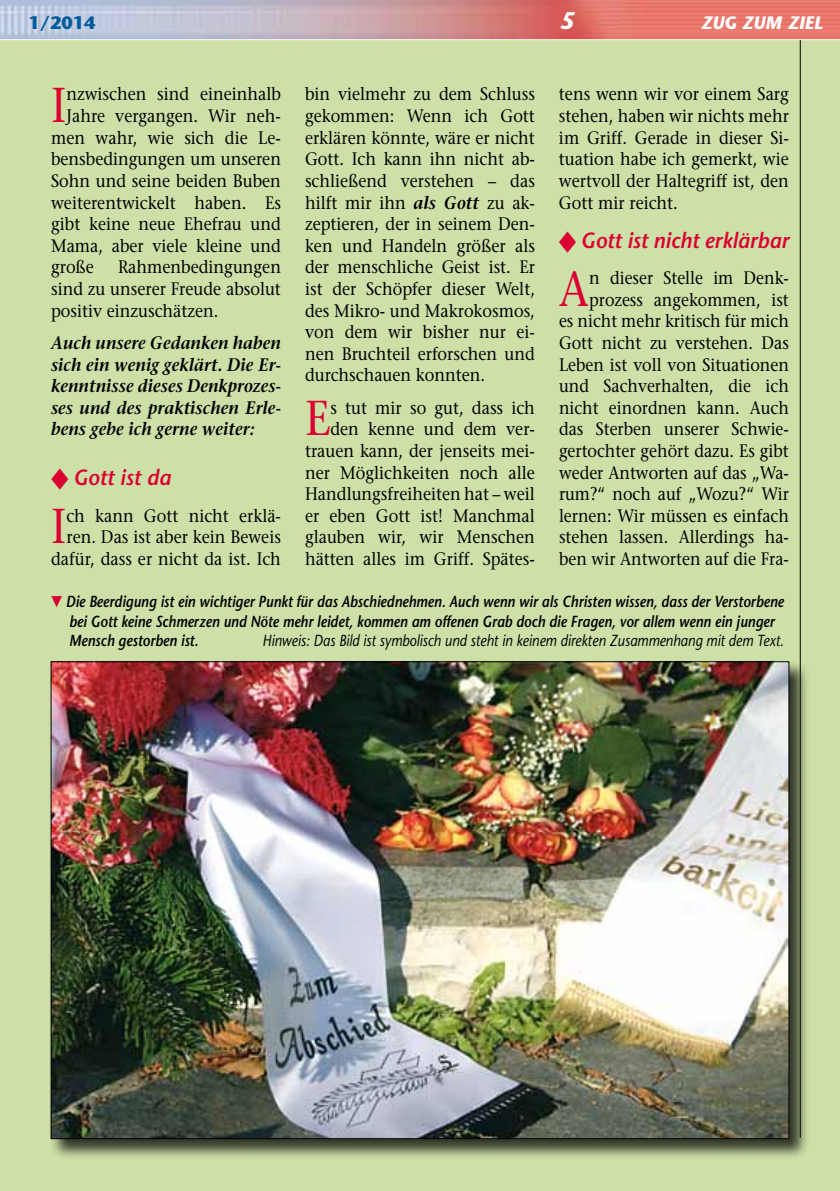
<style>
.page{position:relative;width:840px;height:1191px;background:#fff}
.page>*{position:absolute;margin:0;border:0;box-sizing:border-box;transform-origin:0 0}
.t1{font:48.8px "Stone Serif";color:#db0031;scale:.9 1}
.t2{font:italic 700 24px "Stone Sans";color:#fff}
.t3{font:italic 600 22px "Stone Sans";color:#db0031;scale:.95 1}
.t4{font:18px/21.6px "Stone Serif";color:#000;text-align:justify;scale:.9 1}
.t5{font:italic 600 18px/21.6px "Stone Serif";color:#000;text-align:justify;scale:.9 1}
.t6{font:italic 700 18px "Stone Sans";color:#fff}
.t7{font:700 18px "Stone Sans";color:#005b9a}
.t8{font:italic 600 16px/19.2px "Stone Sans";color:#000;scale:.85 1}
.t9{font:italic 16px "Stone Sans";color:#000;scale:.84 1}
.s1{font-weight:600;font-style:italic}
.s2{font-family:"European Pi Three";font-weight:400;font-style:normal}
.s3{font-family:"European Pi Three";font-weight:400;font-style:normal;color:#db0031}
</style>
<div class="page">
<div style="left:0;top:40px;width:839px;height:1151px;background:#cde0a8"></div>
<div style="left:49px;top:660px;width:760px;height:500px;background:#000;opacity:.75"></div>
<img style="left:53px;top:663px;width:734px;height:474px">
<img style="left:0;top:0;width:839px;height:39px">
<hr style="left:799px;top:40px;width:1px;height:1097px;background:#000">
<p class="t7" style="left:28px;top:11px;width:69px">1/2014</p>
<h2 class="t2" style="left:559px;top:6px;width:17px">5</h2>
<p class="t6" style="left:700px;top:11px;width:123px">ZUG ZUM ZIEL</p>
<h1 class="t1" style="left:51px;top:75px;width:19px">I</h1>
<p class="t4" style="left:66px;top:83px;width:240px">nzwischen sind eineinhalb</p>
<p class="t4" style="left:305px;top:83px;width:257px">bin vielmehr zu dem Schluss gekommen: Wenn ich Gott erklären könnte, wäre er nicht Gott. Ich kann ihn nicht ab&shy;schließend verstehen – das hilft mir ihn <span class="s1">als Gott</span> zu ak&shy;zeptieren, der in seinem Den&shy;ken und Handeln größer als der menschliche Geist ist. Er ist der Schöpfer dieser Welt, des Mikro- und Makrokosmos, von dem wir bisher nur ei&shy;nen Bruchteil erforschen und durchschauen konnten.</p>
<h1 class="t1" style="left:305px;top:388px;width:30px">E</h1>
<p class="t4" style="left:558px;top:83px;width:257px">tens wenn wir vor einem Sarg stehen, haben wir nichts mehr im Griff. Gerade in dieser Si&shy;tuation habe ich gemerkt, wie wertvoll der Haltegriff ist, den Gott mir reicht.</p>
<p class="t3" style="left:558px;top:226px;width:243px"><span class="s2">R</span> Gott ist nicht erklärbar</p>
<h1 class="t1" style="left:558px;top:259px;width:35px">A</h1>
<p class="t4" style="left:66px;top:105px;width:240px">Jahre vergangen. Wir neh-</p>
<p class="t4" style="left:51px;top:126px;width:257px">men wahr, wie sich die Le-</p>
<p class="t4" style="left:51px;top:148px;width:257px">bensbedingungen um unseren</p>
<p class="t4" style="left:51px;top:170px;width:257px">Sohn und seine beiden Buben</p>
<p class="t4" style="left:51px;top:191px;width:257px">weiterentwickelt haben. Es</p>
<p class="t4" style="left:51px;top:213px;width:257px">gibt keine neue Ehefrau und</p>
<p class="t4" style="left:51px;top:234px;width:257px">Mama, aber viele kleine und</p>
<p class="t4" style="left:51px;top:256px;width:49px">große</p>
<p class="t4" style="left:51px;top:256px;width:257px;text-indent:67px">Rahmenbedingungen sind zu unserer Freude absolut positiv einzuschätzen.</p>
<p class="t5" style="left:51px;top:332px;width:257px">Auch unsere Gedanken haben sich ein wenig geklärt. Die Er&shy;kenntnisse dieses Denkprozes&shy;ses und des praktischen Erle&shy;bens gebe ich gerne weiter:</p>
<p class="t3" style="left:51px;top:464px;width:127px"><span class="s2">R</span> Gott ist da</p>
<h1 class="t1" style="left:51px;top:496px;width:19px">I</h1>
<p class="t4" style="left:558px;top:267px;width:257px;text-align:right">n dieser Stelle im Denk&shy;prozess angekommen, ist<br>es nicht mehr kritisch für mich<br>Gott nicht zu verstehen. Das<br>Leben ist voll von Situationen und Sachverhalten, die ich nicht einordnen kann. Auch das Sterben unserer Schwie&shy;gertochter gehört dazu. Es gibt weder Antworten auf das „Wa&shy;rum?“ noch auf „Wozu?“ Wir lernen: Wir müssen es einfach stehen lassen. Allerdings ha&shy;ben wir Antworten auf die Fra-</p>
<p class="t8" style="left:69px;top:592px;width:841px;text-indent:-18px"><span class="s3">H</span> Die Beerdigung ist ein wichtiger Punkt für das Abschiednehmen. Auch wenn wir als Christen wissen, dass der Verstorbene bei Gott keine Schmerzen und Nöte mehr leidet, kommen am offenen Grab doch die Fragen, vor allem wenn ein junger<br>Mensch gestorben ist.</p>
<p class="t4" style="left:305px;top:396px;width:257px;text-align:right">s tut mir so gut, dass ich den kenne und dem ver&shy;trauen kann, der jenseits mei&shy;ner Möglichkeiten noch alle<br>Handlungsfreiheiten hat – weil er eben Gott ist! Manchmal glauben wir, wir Menschen hätten alles im Griff. Spätes-</p>
<p class="t4" style="left:51px;top:504px;width:257px;text-align:right">ch kann Gott nicht erklä&shy;ren. Das ist aber kein Beweis dafür, dass er nicht da ist. Ich</p>
<p class="t9" style="left:262px;top:630px;width:622px">Hinweis: Das Bild ist symbolisch und steht in keinem direkten Zusammenhang mit dem Text.</p>
</div>
